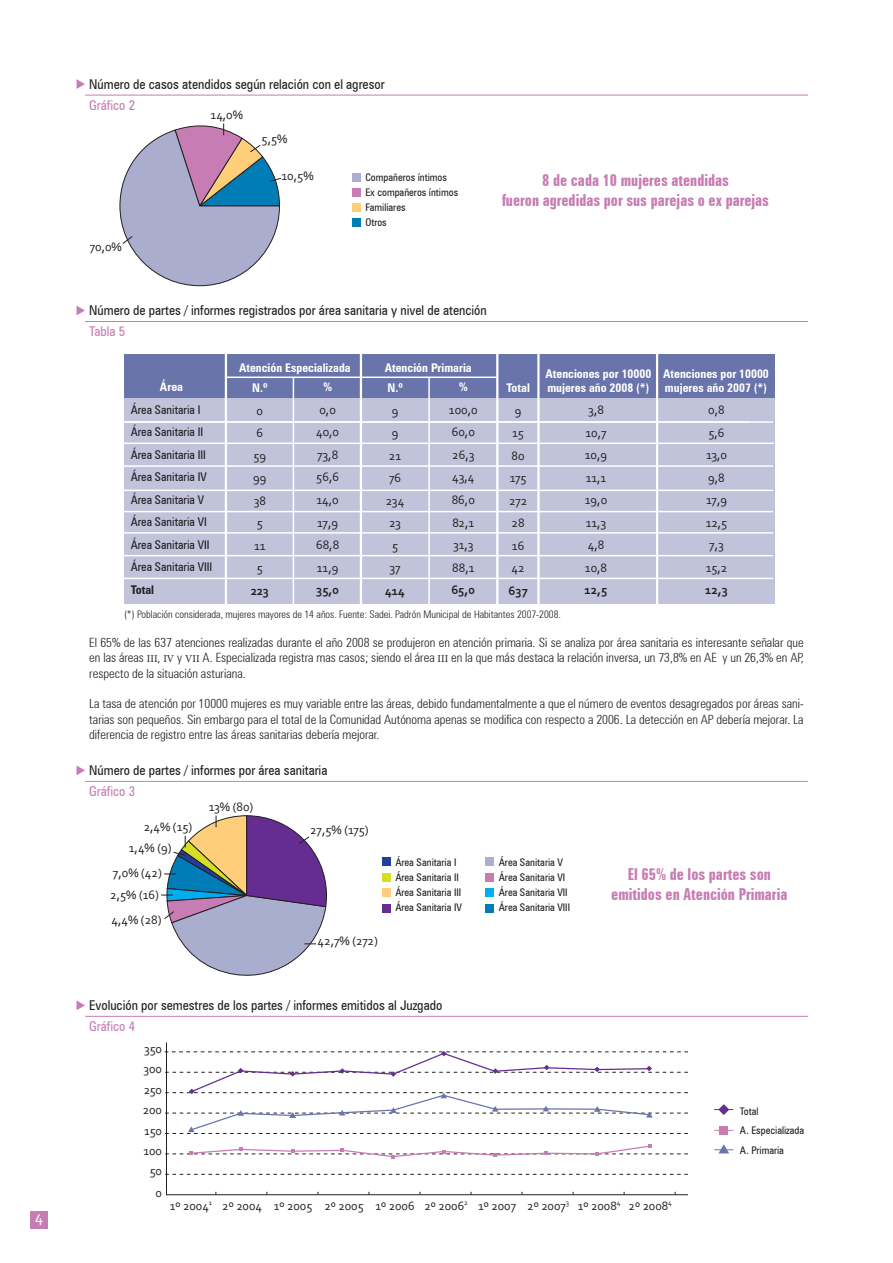
<style>
.page{position:relative;width:893px;height:1263px;background:#fff}
.page>*{position:absolute;margin:0;border:0;box-sizing:border-box;transform-origin:0 0}
.t1{font:700 extra-condensed 16.5px/19.8px "Zurich BT";color:#c77db4;text-align:center}
.t2{font:16.5px "Corbel";color:#fff}
.t3{font:condensed 13.5px "Zurich BT";color:#231f20}
.t4{font:condensed 13.5px "Zurich BT";color:#c77db4}
.t5{font:300 condensed 12.75px/15.3px "Zurich BT";color:#231f20;text-align:justify}
.t6{font:12.75px/22.5px "Corbel";color:#231f20}
.t7{font:700 12.75px "Corbel";color:#231f20}
.t8{font:12.6px "Corbel";color:#231f20}
.t9{font:700 condensed 12px/14.4px "Zurich BT";color:#fff}
.t10{font:condensed 12px/22.5px "Zurich BT";color:#231f20}
.t11{font:700 condensed 12px "Zurich BT";color:#231f20}
.t12{font:condensed 10.5px/15px "Zurich BT";color:#231f20}
.t13{font:300 condensed 10.5px "Zurich BT";color:#231f20}
.s1{font-family:"Minion Pro";font-weight:400;font-stretch:normal;font-size:10.5px}
</style>
<div class="page">
<div style="left:30px;top:1211px;width:18px;height:18px;background:#c77db4"></div>
<svg style="left:77px;top:79px;width:8px;height:10px"></svg>
<hr style="left:85px;top:95px;width:723px;height:1px;background:#c77db4">
<svg style="left:120px;top:123px;width:161px;height:163px"></svg>
<div style="left:352px;top:173px;width:9px;height:8px;background:#acaece"></div>
<div style="left:352px;top:188px;width:9px;height:8px;background:#c77db4"></div>
<div style="left:352px;top:203px;width:9px;height:9px;background:#fece7a"></div>
<div style="left:352px;top:218px;width:9px;height:9px;background:#007cb6"></div>
<div style="left:124px;top:354px;width:650px;height:45px;background:#6974aa"></div>
<div style="left:124px;top:398px;width:650px;height:205px;background:#c1c3db"></div>
<hr style="left:118px;top:443px;width:656px;height:1px;background:#fff">
<hr style="left:118px;top:421px;width:655px;height:2px;background:#fff">
<hr style="left:118px;top:465px;width:655px;height:2px;background:#fff">
<hr style="left:118px;top:490px;width:655px;height:1px;background:#fff">
<hr style="left:118px;top:511px;width:655px;height:1px;background:#fff">
<hr style="left:118px;top:532px;width:655px;height:2px;background:#fff">
<hr style="left:118px;top:555px;width:655px;height:1px;background:#fff">
<hr style="left:118px;top:578px;width:655px;height:1px;background:#fff">
<hr style="left:226px;top:376px;width:271px;height:2px;background:#fff">
<hr style="left:225px;top:353px;width:2px;height:254px;background:#fff">
<hr style="left:360px;top:353px;width:2px;height:254px;background:#fff">
<hr style="left:428px;top:377px;width:2px;height:230px;background:#fff">
<hr style="left:656px;top:354px;width:2px;height:253px;background:#fff">
<hr style="left:496px;top:352px;width:2px;height:255px;background:#fff">
<hr style="left:293px;top:378px;width:1px;height:229px;background:#fff">
<hr style="left:537px;top:352px;width:3px;height:255px;background:#fff">
<svg style="left:77px;top:306px;width:8px;height:9px"></svg>
<hr style="left:85px;top:321px;width:723px;height:1px;background:#c77db4">
<svg style="left:161px;top:815px;width:166px;height:160px"></svg>
<div style="left:382px;top:857px;width:9px;height:9px;background:#223f99"></div>
<div style="left:382px;top:873px;width:9px;height:8px;background:#d6df21"></div>
<div style="left:382px;top:889px;width:9px;height:8px;background:#fece7a"></div>
<div style="left:382px;top:904px;width:9px;height:9px;background:#652d91"></div>
<div style="left:485px;top:857px;width:9px;height:9px;background:#acaece"></div>
<div style="left:485px;top:873px;width:9px;height:8px;background:#c77db4"></div>
<div style="left:485px;top:889px;width:9px;height:8px;background:#00aeef"></div>
<div style="left:485px;top:904px;width:9px;height:9px;background:#007cb6"></div>
<svg style="left:77px;top:766px;width:8px;height:9px"></svg>
<hr style="left:85px;top:781px;width:723px;height:1px;background:#c77db4">
<svg style="left:77px;top:1001px;width:8px;height:9px"></svg>
<hr style="left:85px;top:1016px;width:723px;height:1px;background:#c77db4">
<div style="left:719px;top:1126px;width:9px;height:8px;background:#c77db4"></div>
<svg style="left:714px;top:1104px;width:19px;height:11px"></svg>
<svg style="left:714px;top:1144px;width:19px;height:9px"></svg>
<svg style="left:165px;top:1174px;width:523px;height:1px"></svg>
<hr style="left:166px;top:1194px;width:522px;height:1px;background:#231f20">
<hr style="left:166px;top:1042px;width:1px;height:153px;background:#231f20">
<svg style="left:165px;top:1144px;width:523px;height:14px"></svg>
<svg style="left:165px;top:1051px;width:523px;height:83px"></svg>
<p class="t2" style="left:35px;top:1206px;width:10px">4</p>
<p class="t3" style="left:89px;top:76px;width:297px">Número de casos atendidos según relación con el agresor</p>
<p class="t4" style="left:89px;top:97px;width:47px">Gráfico 2</p>
<p class="t6" style="left:211px;top:103px;width:34px">14,0%</p>
<p class="t6" style="left:90px;top:235px;width:34px">70,0%</p>
<p class="t6" style="left:262px;top:127px;width:27px">5,5%</p>
<p class="t6" style="left:282px;top:165px;width:34px">10,5%</p>
<p class="t12" style="left:365px;top:169px;width:94px">Compañeros íntimos<br>Ex compañeros íntimos<br>Familiares<br>Otros</p>
<p class="t1" style="left:502px;top:170px;width:268px">8 de cada 10 mujeres atendidas<br>fueron agredidas por sus parejas o ex parejas</p>
<p class="t3" style="left:89px;top:302px;width:399px">Número de partes / informes registrados por área sanitaria y nivel de atención</p>
<p class="t4" style="left:89px;top:323px;width:38px">Tabla 5</p>
<p class="t9" style="left:160px;top:380px;width:25px">Área</p>
<p class="t10" style="left:131px;top:398px;width:83px">Área Sanitaria I<br>Área Sanitaria II<br>Área Sanitaria III<br>Área Sanitaria IV<br>Área Sanitaria V<br>Área Sanitaria VI<br>Área Sanitaria VII<br>Área Sanitaria VIII</p>
<p class="t11" style="left:131px;top:582px;width:25px">Total</p>
<p class="t9" style="left:239px;top:360px;width:113px">Atención Especializada</p>
<p class="t9" style="left:385px;top:360px;width:88px">Atención Primaria</p>
<p class="t9" style="left:252px;top:380px;width:17px">N.º</p>
<p class="t6" style="left:253px;top:399px;width:15px">0<br>6<br>59<br>99<br>38<br>5<br>11<br>5</p>
<p class="t7" style="left:251px;top:582px;width:20px">223</p>
<p class="t9" style="left:323px;top:380px;width:11px">%</p>
<p class="t6" style="left:316px;top:398px;width:25px">0,0<br>40,0<br>73,8<br>56,6<br>14,0<br>17,9<br>68,8<br>11,9</p>
<p class="t7" style="left:316px;top:582px;width:25px">35,0</p>
<p class="t9" style="left:387px;top:380px;width:17px">N.º</p>
<p class="t6" style="left:386px;top:399px;width:20px;text-align:center">9<br>9<br>21<br>76<br>234<br>23<br>5<br>37</p>
<p class="t7" style="left:385px;top:582px;width:21px">414</p>
<p class="t9" style="left:459px;top:380px;width:11px">%</p>
<p class="t6" style="left:449px;top:398px;width:30px">100,0<br>60,0<br>26,3<br>43,4<br>86,0<br>82,1<br>31,3<br>88,1</p>
<p class="t7" style="left:451px;top:582px;width:25px">65,0</p>
<p class="t9" style="left:507px;top:380px;width:25px">Total</p>
<p class="t6" style="left:509px;top:399px;width:19px;text-align:center">9<br>15<br>80<br>175<br>272<br>28<br>16<br>42</p>
<p class="t7" style="left:508px;top:582px;width:21px">637</p>
<p class="t9" style="left:545px;top:366px;width:107px">Atenciones por 10000 mujeres año 2008 (*)</p>
<p class="t9" style="left:663px;top:366px;width:107px">Atenciones por 10000 mujeres año 2007 (*)</p>
<p class="t6" style="left:706px;top:398px;width:23px">0,8<br>5,6<br>13,0<br>9,8<br>17,9<br>12,5<br>7,3<br>15,2</p>
<p class="t7" style="left:705px;top:582px;width:24px">12,3</p>
<p class="t6" style="left:585px;top:398px;width:24px">3,8<br>10,7<br>10,9<br>11,1<br>19,0<br>11,3<br>4,8<br>10,8</p>
<p class="t7" style="left:585px;top:582px;width:24px">12,5</p>
<p class="t13" style="left:124px;top:607px;width:438px">(*) Población considerada, mujeres mayores de 14 años. Fuente: Sadei. Padrón Municipal de Habitantes 2007-2008.</p>
<p class="t5" style="left:89px;top:635px;width:716px">El 65% de las 637 atenciones realizadas durante el año 2008 se produjeron en atención primaria. Si se analiza por área sanitaria es interesante señalar que en las áreas <span class="s1">III</span>, <span class="s1">IV</span> y <span class="s1">VII</span> A. Especializada registra mas casos; siendo el área <span class="s1">III</span> en la que más destaca la relación inversa, un 73,8% en AE y un 26,3% en AP, respecto de la situación asturiana.</p>
<p class="t5" style="left:89px;top:696px;width:716px">La tasa de atención por 10000 mujeres es muy variable entre las áreas, debido fundamentalmente a que el número de eventos desagregados por áreas sani&shy;tarias son pequeños. Sin embargo para el total de la Comunidad Autónoma apenas se modifica con respecto a 2006. La detección en AP debería mejorar. La diferencia de registro entre las áreas sanitarias debería mejorar.</p>
<p class="t3" style="left:89px;top:762px;width:240px">Número de partes / informes por área sanitaria</p>
<p class="t4" style="left:89px;top:783px;width:47px">Gráfico 3</p>
<p class="t6" style="left:144px;top:815px;width:50px">2,4% (15)</p>
<p class="t6" style="left:129px;top:836px;width:44px">1,4% (9)</p>
<p class="t6" style="left:113px;top:861px;width:50px">7,0% (42)</p>
<p class="t6" style="left:110px;top:883px;width:50px">2,5% (16)</p>
<p class="t6" style="left:112px;top:908px;width:52px">4,4% (28)</p>
<p class="t6" style="left:209px;top:795px;width:46px">13% (80)</p>
<p class="t6" style="left:310px;top:818px;width:60px">27,5% (175)</p>
<p class="t6" style="left:318px;top:929px;width:62px">42,7% (272)</p>
<p class="t12" style="left:395px;top:855px;width:68px">Área Sanitaria I<br>Área Sanitaria II<br>Área Sanitaria III<br>Área Sanitaria IV</p>
<p class="t12" style="left:499px;top:855px;width:73px">Área Sanitaria V<br>Área Sanitaria VI<br>Área Sanitaria VII<br>Área Sanitaria VIII</p>
<p class="t3" style="left:89px;top:997px;width:355px">Evolución por semestres de los partes / informes emitidos al Juzgado</p>
<p class="t4" style="left:89px;top:1018px;width:47px">Gráfico 4</p>
<p class="t8" style="left:144px;top:1041px;width:19px">350</p>
<p class="t8" style="left:143px;top:1061px;width:20px">300</p>
<p class="t8" style="left:144px;top:1082px;width:20px">250</p>
<p class="t8" style="left:143px;top:1102px;width:21px">200</p>
<p class="t8" style="left:144px;top:1122px;width:19px">150</p>
<p class="t8" style="left:143px;top:1143px;width:20px">100</p>
<p class="t8" style="left:150px;top:1163px;width:14px">50</p>
<p class="t8" style="left:156px;top:1185px;width:8px">0</p>
<p class="t1" style="left:611px;top:865px;width:178px">El 65% de los partes son emitidos en Atención Primaria</p>
<p class="t12" style="left:740px;top:1101px;width:66px;line-height:19.5px">Total<br>A. Especializada<br>A. Primaria</p>
<p class="t8" style="left:170px;top:1198px;width:504px">1º 2004<sup>1</sup> 2º 2004 1º 2005 2º 2005 1º 2006 2º 2006<sup>2</sup> 1º 2007 2º 2007<sup>3</sup> 1º 2008<sup>4</sup> 2º 2008<sup>4</sup></p>
</div>
